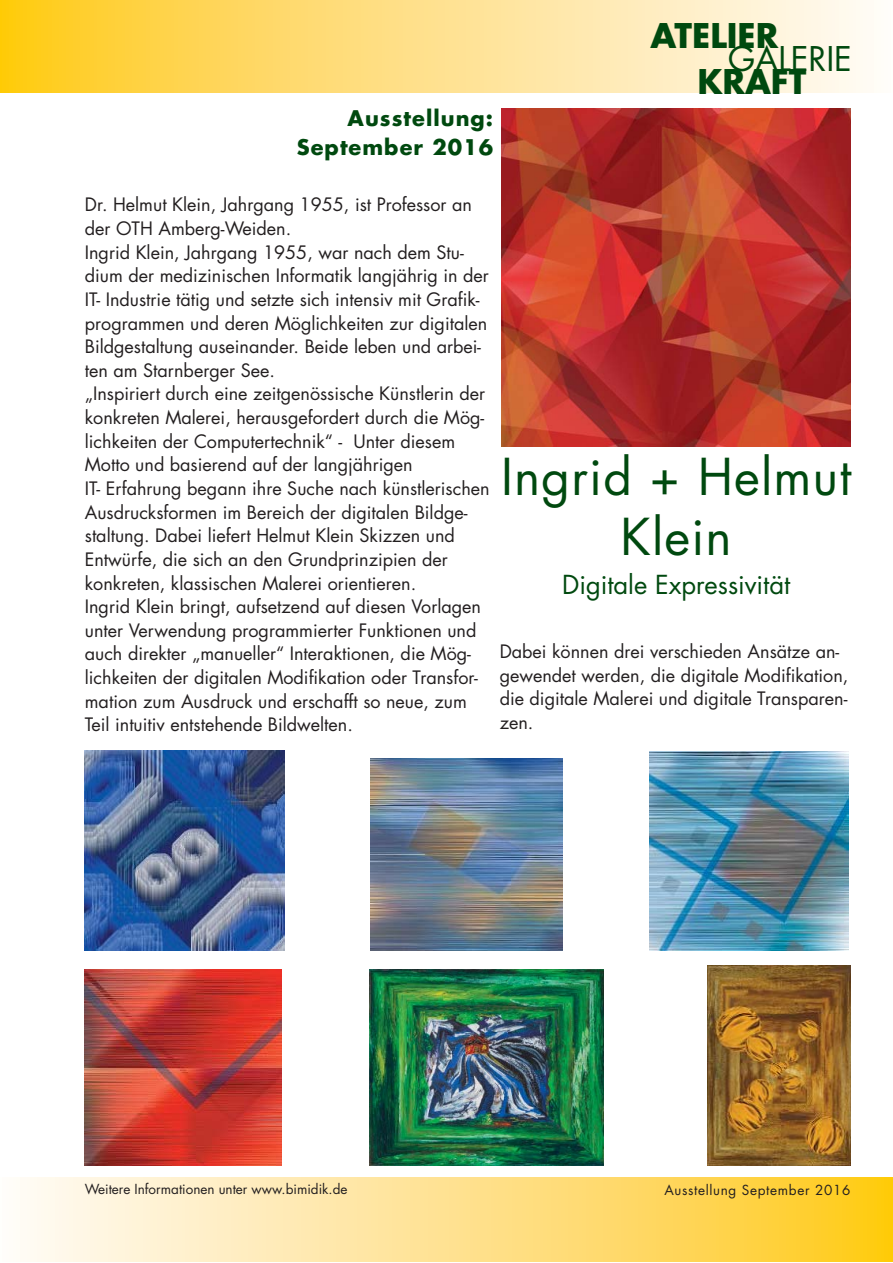
<style>
.page{position:relative;width:893px;height:1263px;background:#fff}
.page>*{position:absolute;margin:0;border:0;box-sizing:border-box;transform-origin:0 0}
.t1{font:49.5px/60px "Futura";letter-spacing:.025em;color:#00490f;text-align:center}
.t2{font:700 33.15px "Futura";color:#00490f}
.t3{font:33.15px "Futura";color:#00490f}
.t4{font:25.5px "Futura";color:#00490f}
.t5{font:700 21px/28.5px "Futura";letter-spacing:.05em;color:#00490f;text-align:right}
.t6{font:18px/23.7px "Futura";color:#231f20}
.t7{font:13.5px "Futura";color:#231f20}
.t8{font:13.5px "Futura";letter-spacing:.05em;color:#231f20}
</style>
<div class="page">
<svg style="left:0;top:0;width:874px;height:93px;background:#ffe18b"></svg>
<svg style="left:20px;top:1177px;width:872px;height:85px;background:#ffe18b"></svg>
<img style="left:501px;top:109px;width:349px;height:338px">
<img style="left:370px;top:970px;width:233px;height:196px">
<img style="left:85px;top:970px;width:197px;height:196px">
<img style="left:85px;top:751px;width:199px;height:199px">
<img style="left:371px;top:758px;width:192px;height:192px">
<img style="left:650px;top:751px;width:199px;height:199px">
<img style="left:708px;top:966px;width:142px;height:200px">
<h2 class="t2" style="left:650px;top:21px;width:129px">ATELIER</h2>
<h2 class="t3" style="left:728px;top:44px;width:125px">GALERIE</h2>
<h2 class="t2" style="left:697px;top:66px;width:111px">KRAFT</h2>
<p class="t5" style="left:297px;top:106px;width:198px">Ausstellung:<br>September 2016</p>
<p class="t6" style="left:85px;top:194px;width:406px">Dr. Helmut Klein, Jahrgang 1955, ist Professor an der OTH Amberg-Weiden.<br>Ingrid Klein, Jahrgang 1955, war nach dem Stu&shy;dium der medizinischen Informatik langjährig in der IT- Industrie tätig und setzte sich intensiv mit Grafik&shy;programmen und deren Möglichkeiten zur digitalen Bildgestaltung auseinander. Beide leben und arbei&shy;ten am Starnberger See.<br>„Inspiriert durch eine zeitgenössische Künstlerin der konkreten Malerei, herausgefordert durch die Mög&shy;lichkeiten der Computertechnik“ - Unter diesem Motto und basierend auf der langjährigen<br>IT- Erfahrung begann ihre Suche nach künstlerischen Ausdrucksformen im Bereich der digitalen Bildge&shy;staltung. Dabei liefert Helmut Klein Skizzen und Entwürfe, die sich an den Grundprinzipien der konkreten, klassischen Malerei orientieren.<br>Ingrid Klein bringt, aufsetzend auf diesen Vorlagen unter Verwendung programmierter Funktionen und auch direkter „manueller“ Interaktionen, die Mög&shy;lichkeiten der digitalen Modifikation oder Transfor&shy;mation zum Ausdruck und erschafft so neue, zum Teil intuitiv entstehende Bildwelten.</p>
<h1 class="t1" style="left:501px;top:451px;width:352px">Ingrid + Helmut<br>Klein</h1>
<h3 class="t4" style="left:562px;top:573px;width:230px">Digitale Expressivität</h3>
<p class="t6" style="left:500px;top:641px;width:350px">Dabei können drei verschieden Ansätze an&shy;gewendet werden, die digitale Modifikation, die digitale Malerei und digitale Transparen&shy;zen.</p>
<p class="t7" style="left:85px;top:1183px;width:264px">Weitere Informationen unter www.bimidik.de</p>
<p class="t8" style="left:664px;top:1184px;width:187px">Ausstellung September 2016</p>
</div>
